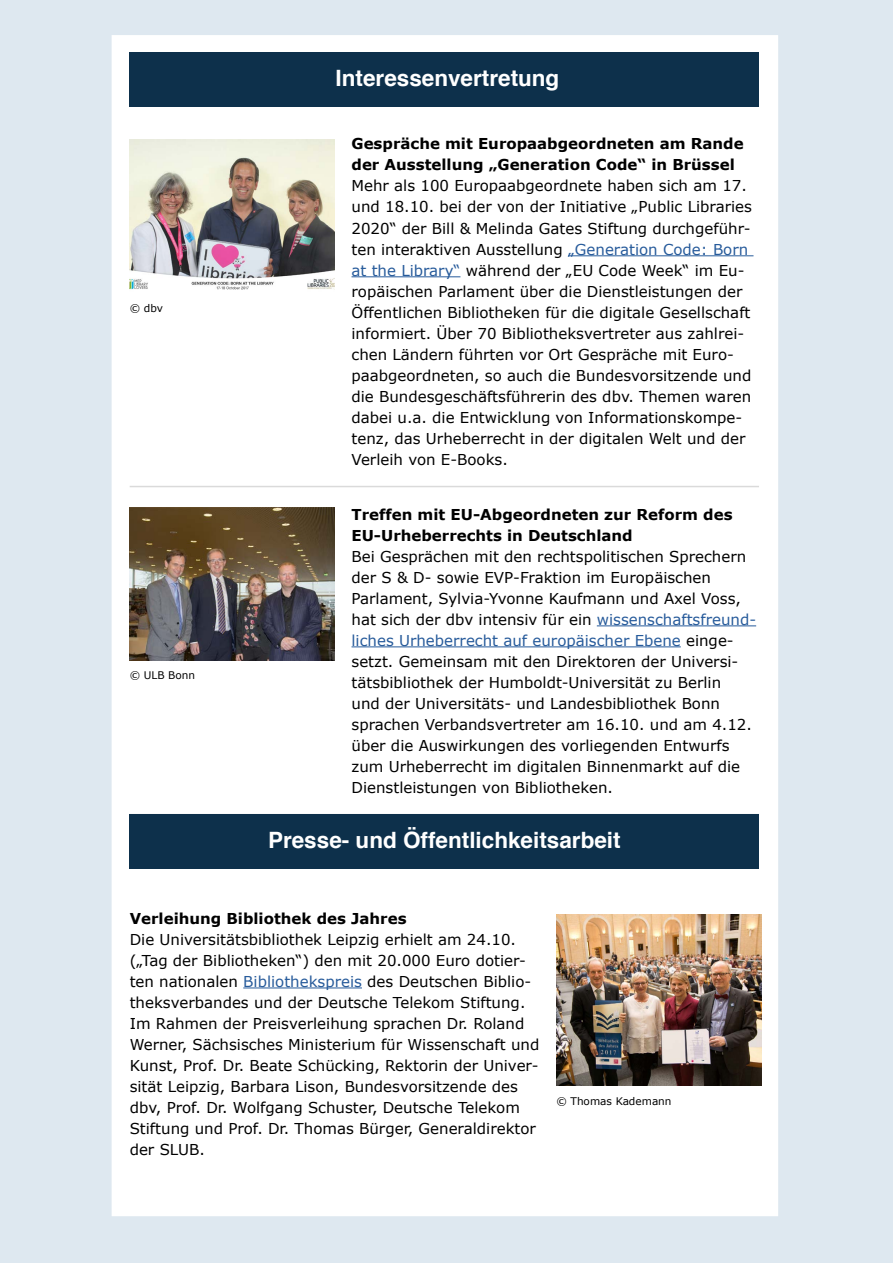
<style>
.page{position:relative;width:893px;height:1263px;background:#fff}
.page>*{position:absolute;margin:0;border:0;box-sizing:border-box;transform-origin:0 0}
.t1{font:700 22.5px "Helvetica";color:#fff}
.t2{font:15px/21px "Verdana";color:#000}
.t3{font:700 15px/21px "Verdana";color:#000}
.t4{font:10.5px "Verdana";color:#000}
.s1{color:#275b9b}
</style>
<div class="page">
<div style="left:0;top:0;width:893px;height:1261px;background:#dee8f0"></div>
<div style="left:112px;top:35px;width:666px;height:1181px;background:#fff"></div>
<div style="left:130px;top:53px;width:629px;height:54px;background:#0d304b"></div>
<hr style="left:568px;top:255px;width:185px;height:1px;background:#275b9b">
<hr style="left:351px;top:276px;width:109px;height:1px;background:#275b9b">
<hr style="left:130px;top:486px;width:629px;height:1px;background:#dadada">
<hr style="left:597px;top:625px;width:159px;height:1px;background:#275b9b">
<hr style="left:351px;top:646px;width:330px;height:1px;background:#275b9b">
<div style="left:130px;top:814px;width:629px;height:54px;background:#0d304b"></div>
<hr style="left:243px;top:987px;width:119px;height:1px;background:#275b9b">
<img style="left:130px;top:140px;width:204px;height:150px">
<img style="left:130px;top:507px;width:204px;height:154px">
<img style="left:556px;top:914px;width:205px;height:172px">
<p class="t4" style="left:130px;top:301px;width:35px">© dbv</p>
<p class="t4" style="left:130px;top:669px;width:67px">© ULB Bonn</p>
<h1 class="t1" style="left:336px;top:60px;width:225px">Interessenvertretung</h1>
<p class="t3" style="left:351px;top:134px;width:394px">Gespräche mit Europaabgeordneten am Rande der Ausstellung „Generation Code“ in Brüssel</p>
<p class="t2" style="left:351px;top:176px;width:402px">Mehr als 100 Europaabgeordnete haben sich am 17. und 18.10. bei der von der Initiative „Public Libraries 2020“ der Bill &amp; Melinda Gates Stiftung durchgeführ&shy;ten interaktiven Ausstellung <span class="s1">„Generation Code: Born at the Library“</span> während der „EU Code Week“ im Eu&shy;ropäischen Parlament über die Dienstleistungen der Öffentlichen Bibliotheken für die digitale Gesellschaft informiert. Über 70 Bibliotheksvertreter aus zahlrei&shy;chen Ländern führten vor Ort Gespräche mit Euro&shy;paabgeordneten, so auch die Bundesvorsitzende und die Bundesgeschäftsführerin des dbv. Themen waren dabei u.a. die Entwicklung von Informationskompe&shy;tenz, das Urheberrecht in der digitalen Welt und der Verleih von E-Books.</p>
<p class="t3" style="left:351px;top:504px;width:383px">Treffen mit EU-Abgeordneten zur Reform des<br>EU-Urheberrechts in Deutschland</p>
<p class="t2" style="left:351px;top:546px;width:406px">Bei Gesprächen mit den rechtspolitischen Sprechern der S &amp; D- sowie EVP-Fraktion im Europäischen Parlament, Sylvia-Yvonne Kaufmann und Axel Voss, hat sich der dbv intensiv für ein <span class="s1">wissenschaftsfreund&shy;liches Urheberrecht auf europäischer Ebene</span> einge&shy;setzt. Gemeinsam mit den Direktoren der Universi&shy;tätsbibliothek der Humboldt-Universität zu Berlin<br>und der Universitäts- und Landesbibliothek Bonn sprachen Verbandsvertreter am 16.10. und am 4.12. über die Auswirkungen des vorliegenden Entwurfs zum Urheberrecht im digitalen Binnenmarkt auf die Dienstleistungen von Bibliotheken.</p>
<h1 class="t1" style="left:268px;top:821px;width:354px">Presse- und Öffentlichkeitsarbeit</h1>
<p class="t3" style="left:130px;top:908px;width:278px">Verleihung Bibliothek des Jahres</p>
<p class="t2" style="left:130px;top:929px;width:411px">Die Universitätsbibliothek Leipzig erhielt am 24.10. („Tag der Bibliotheken“) den mit 20.000 Euro dotier&shy;ten nationalen <span class="s1">Bibliothekspreis</span> des Deutschen Biblio&shy;theksverbandes und der Deutsche Telekom Stiftung.<br>Im Rahmen der Preisverleihung sprachen Dr. Roland Werner, Sächsisches Ministerium für Wissenschaft und Kunst, Prof. Dr. Beate Schücking, Rektorin der Univer&shy;sität Leipzig, Barbara Lison, Bundesvorsitzende des dbv, Prof. Dr. Wolfgang Schuster, Deutsche Telekom Stiftung und Prof. Dr. Thomas Bürger, Generaldirektor der SLUB.</p>
<p class="t4" style="left:556px;top:1095px;width:117px">© Thomas Kademann</p>
</div>
